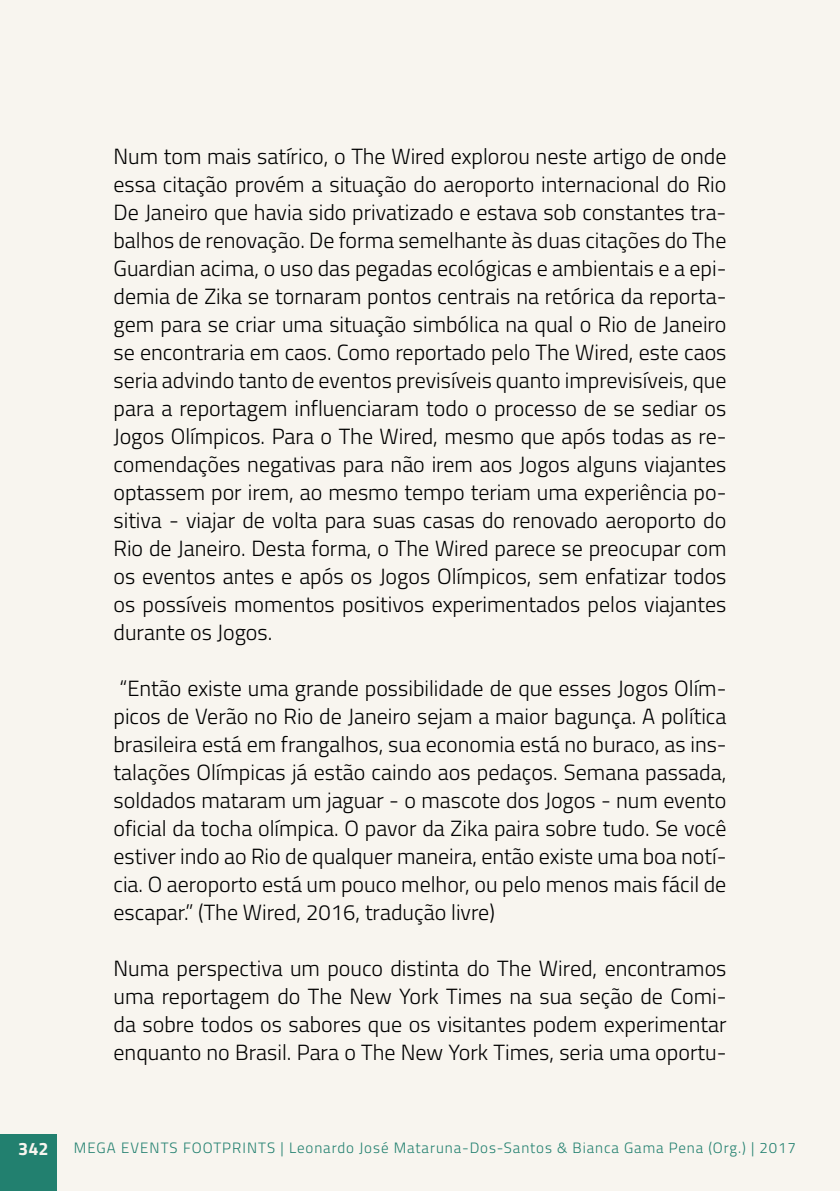
<style>
.page{position:relative;width:840px;height:1191px;background:#fff}
.page>*{position:absolute;margin:0;border:0;box-sizing:border-box;transform-origin:0 0}
.t1{font:300 22px/28px "Titillium";color:#000;text-align:justify}
.t2{font:700 18px "Titillium";color:#f8f5ef}
.t3{font:300 15px "Titillium";letter-spacing:.06em;color:#22806f}
</style>
<div class="page">
<div style="left:0;top:0;width:839px;height:1191px;background:#f8f5ef"></div>
<div style="left:0;top:1134px;width:57px;height:57px;background:#22806f"></div>
<p class="t1" style="left:113px;top:141px;width:614px">Num tom mais satírico, o The Wired explorou neste artigo de onde essa citação provém a situação do aeroporto internacional do Rio De Janeiro que havia sido privatizado e estava sob constantes tra&shy;balhos de renovação. De forma semelhante às duas citações do The Guardian acima, o uso das pegadas ecológicas e ambientais e a epi&shy;demia de Zika se tornaram pontos centrais na retórica da reporta&shy;gem para se criar uma situação simbólica na qual o Rio de Janeiro se encontraria em caos. Como reportado pelo The Wired, este caos seria advindo tanto de eventos previsíveis quanto imprevisíveis, que para a reportagem influenciaram todo o processo de se sediar os Jogos Olímpicos. Para o The Wired, mesmo que após todas as re&shy;comendações negativas para não irem aos Jogos alguns viajantes optassem por irem, ao mesmo tempo teriam uma experiência po&shy;sitiva - viajar de volta para suas casas do renovado aeroporto do Rio de Janeiro. Desta forma, o The Wired parece se preocupar com os eventos antes e após os Jogos Olímpicos, sem enfatizar todos os possíveis momentos positivos experimentados pelos viajantes durante os Jogos.</p>
<p class="t1" style="left:113px;top:673px;width:614px">“Então existe uma grande possibilidade de que esses Jogos Olím&shy;picos de Verão no Rio de Janeiro sejam a maior bagunça. A política brasileira está em frangalhos, sua economia está no buraco, as ins&shy;talações Olímpicas já estão caindo aos pedaços. Semana passada, soldados mataram um jaguar - o mascote dos Jogos - num evento oficial da tocha olímpica. O pavor da Zika paira sobre tudo. Se você estiver indo ao Rio de qualquer maneira, então existe uma boa notí&shy;cia. O aeroporto está um pouco melhor, ou pelo menos mais fácil de escapar.” (The Wired, 2016, tradução livre)</p>
<p class="t1" style="left:113px;top:953px;width:614px">Numa perspectiva um pouco distinta do The Wired, encontramos uma reportagem do The New York Times na sua seção de Comi&shy;da sobre todos os sabores que os visitantes podem experimentar enquanto no Brasil. Para o The New York Times, seria uma oportu-</p>
<p class="t2" style="left:18px;top:1135px;width:32px">342</p>
<p class="t3" style="left:74px;top:1137px;width:723px">MEGA EVENTS FOOTPRINTS | Leonardo José Mataruna-Dos-Santos &amp; Bianca Gama Pena (Org.) | 2017</p>
</div>
